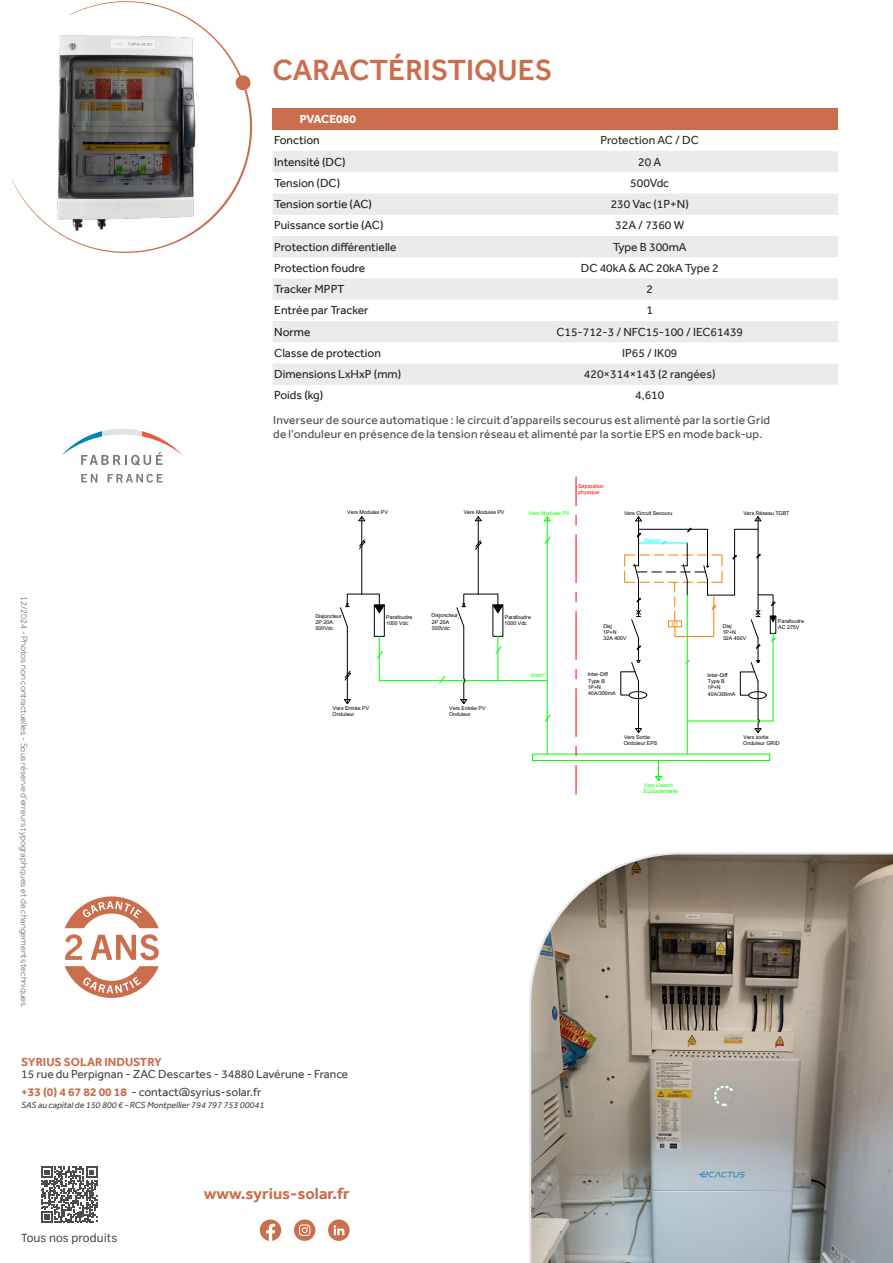
<style>
.page{position:relative;width:893px;height:1263px;background:#fff}
.page>*{position:absolute;margin:0;border:0;box-sizing:border-box;transform-origin:0 0}
.t1{font:500 30px "Effra";color:#cb6e4d}
.t2{font:700 16.5px "Effra";color:#cb6e4d}
.t3{font:12px "Effra";color:#231f20}
.t4{font:12px "Effra";letter-spacing:.015em;color:#4b4c4d}
.t5{font:12px "Effra";color:#252626}
.t6{font:12px/18.5px "Effra";color:#424446}
.t7{font:700 12px "Effra";color:#cb6e4d}
.t8{font:12px "Ballinger";color:#404444}
.t9{font:700 12px "Effra";color:#fff}
.t10{font:300 9px "Effra";color:#4b4c4d}
.t11{font:italic 9px "Effra";color:#424446}
.t12{font:5.25px/6.3px "Arial";color:#000}
.t13{font:5.25px/6.3px "Arial";color:#0f0}
.t14{font:5.25px/6.3px "Arial";color:#f00}
.t15{font:5.25px "Arial";color:#0ff}
.t16{font:5.25px "Arial";color:#ff7f00}
.s1{font-weight:700;color:#cb6e4d}
</style>
<div class="page">
<svg style="left:41px;top:1166px;width:57px;height:57px"></svg>
<svg style="left:12px;top:1px;width:261px;height:227px"></svg>
<svg style="left:235px;top:74px;width:16px;height:17px"></svg>
<div style="left:273px;top:108px;width:565px;height:22px;background:#cb6e4d"></div>
<svg style="left:273px;top:151px;width:565px;height:234px;fill:#eaebec"></svg>
<svg style="left:340px;top:476px;width:437px;height:319px"></svg>
<svg style="left:62px;top:431px;width:40px;height:24px"></svg>
<svg style="left:102px;top:429px;width:40px;height:8px"></svg>
<svg style="left:142px;top:431px;width:40px;height:24px"></svg>
<svg style="left:81px;top:452px;width:82px;height:14px"></svg>
<svg style="left:81px;top:474px;width:16px;height:8px"></svg>
<svg style="left:108px;top:474px;width:55px;height:9px"></svg>
<svg style="left:529px;top:852px;width:364px;height:411px;background:#9a958d"></svg>
<svg style="left:65px;top:966px;width:94px;height:32px"></svg>
<svg style="left:65px;top:896px;width:94px;height:32px"></svg>
<svg style="left:65px;top:934px;width:17px;height:26px"></svg>
<svg style="left:91px;top:934px;width:68px;height:26px"></svg>
<img style="left:50px;top:30px;width:153px;height:223px">
<svg style="left:260px;top:1219px;width:21px;height:22px"></svg>
<svg style="left:294px;top:1219px;width:21px;height:22px"></svg>
<svg style="left:328px;top:1219px;width:22px;height:22px"></svg>
<p class="t1" style="left:273px;top:52px;width:282px">CARACTÉRISTIQUES</p>
<p class="t9" style="left:300px;top:112px;width:58px">PVACE080</p>
<p class="t3" style="left:274px;top:133px;width:47px">Fonction</p>
<p class="t5" style="left:601px;top:133px;width:100px">Protection AC / DC</p>
<p class="t3" style="left:274px;top:154px;width:73px">Intensité (DC)</p>
<p class="t5" style="left:638px;top:154px;width:24px">20 A</p>
<p class="t3" style="left:274px;top:176px;width:67px">Tension (DC)</p>
<p class="t5" style="left:630px;top:176px;width:40px">500Vdc</p>
<p class="t3" style="left:274px;top:197px;width:99px">Tension sortie (AC)</p>
<p class="t5" style="left:611px;top:197px;width:80px">230 Vac (1P+N)</p>
<p class="t3" style="left:274px;top:218px;width:111px">Puissance sortie (AC)</p>
<p class="t5" style="left:615px;top:218px;width:70px">32A / 7360 W</p>
<p class="t3" style="left:274px;top:239px;width:124px">Protection différentielle</p>
<p class="t5" style="left:613px;top:239px;width:75px">Type B 300mA</p>
<p class="t3" style="left:274px;top:261px;width:93px">Protection foudre</p>
<p class="t5" style="left:581px;top:261px;width:139px">DC 40kA &amp; AC 20kA Type 2</p>
<p class="t3" style="left:274px;top:282px;width:72px">Tracker MPPT</p>
<p class="t5" style="left:646px;top:282px;width:8px">2</p>
<p class="t3" style="left:274px;top:303px;width:96px">Entrée par Tracker</p>
<p class="t5" style="left:646px;top:303px;width:8px">1</p>
<p class="t3" style="left:274px;top:324px;width:38px">Norme</p>
<p class="t5" style="left:556px;top:324px;width:188px">C15-712-3 / NFC15-100 / IEC61439</p>
<p class="t3" style="left:274px;top:346px;width:108px">Classe de protection</p>
<p class="t5" style="left:622px;top:346px;width:57px">IP65 / IK09</p>
<p class="t5" style="left:274px;top:367px;width:128px">Dimensions LxHxP (mm)</p>
<p class="t5" style="left:584px;top:367px;width:133px">420×314×143 (2 rangées)</p>
<p class="t3" style="left:274px;top:388px;width:51px">Poids (kg)</p>
<p class="t5" style="left:635px;top:388px;width:31px">4,610</p>
<p class="t4" style="left:273px;top:412px;width:498px">Inverseur de source automatique : le circuit d’appareils secourus est alimenté par la sortie Grid</p>
<p class="t4" style="left:273px;top:427px;width:491px">de l’onduleur en présence de la tension réseau et alimenté par la sortie EPS en mode back-up.</p>
<p class="t12" style="left:347px;top:510px;width:42px">Vers Modules PV</p>
<p class="t12" style="left:464px;top:510px;width:42px">Vers Modules PV</p>
<p class="t13" style="left:529px;top:511px;width:42px">Vers Modules PV</p>
<p class="t14" style="left:578px;top:483px;width:27px">Séparation physique</p>
<p class="t12" style="left:624px;top:510px;width:50px">Vers Circuit Secouru</p>
<p class="t12" style="left:743px;top:510px;width:48px">Vers Réseau TGBT</p>
<p class="t15" style="left:644px;top:538px;width:17px">Neutre</p>
<h3 class="t10" style="left:30px;top:596px;width:414px;rotate:90deg">12/2024 - Photos non contractuelles - Sous réserve d’erreurs typographiques et de changements techniques.</h3>
<p class="t12" style="left:315px;top:613px;width:28px">Disjoncteur<br>2P 20A<br>500Vdc</p>
<p class="t12" style="left:432px;top:613px;width:28px">Disjoncteur<br>2P 20A<br>500Vdc</p>
<p class="t12" style="left:386px;top:614px;width:28px">Parafoudre<br>1000 Vdc</p>
<p class="t12" style="left:505px;top:614px;width:28px">Parafoudre<br>1000 Vdc</p>
<p class="t13" style="left:531px;top:672px;width:15px">6mm²</p>
<p class="t12" style="left:333px;top:705px;width:38px">Vers Entrée PV<br>Onduleur</p>
<p class="t12" style="left:449px;top:705px;width:38px">Vers Entrée PV<br>Onduleur</p>
<h3 class="t7" style="left:21px;top:1054px;width:142px">SYRIUS SOLAR INDUSTRY</h3>
<h3 class="t6" style="left:21px;top:1064px;width:329px">15 rue du Perpignan - ZAC Descartes - 34880 Lavérune - France <span class="s1">+33 (0) 4 67 82 00 18</span> - contact@syrius-solar.fr</h3>
<h3 class="t11" style="left:21px;top:1100px;width:245px">SAS au capital de 150 800 € - RCS Montpellier 794 797 753 00041</h3>
<p class="t12" style="left:603px;top:623px;width:25px">Disj<br>1P+N<br>32A 400V</p>
<p class="t12" style="left:588px;top:672px;width:30px">Inter-Diff<br>Type B<br>1P+N<br>40A/300mA</p>
<p class="t16" style="left:672px;top:622px;width:8px">K1</p>
<p class="t12" style="left:723px;top:623px;width:25px">Disj<br>1P+N<br>32A 400V</p>
<p class="t12" style="left:707px;top:672px;width:30px">Inter-Diff<br>Type B<br>1P+N<br>40A/300mA</p>
<p class="t12" style="left:778px;top:618px;width:28px">Parafoudre<br>AC 275V</p>
<p class="t12" style="left:624px;top:734px;width:35px">Vers Sortie<br>Onduleur EPS</p>
<p class="t12" style="left:743px;top:734px;width:38px">Vers sortie<br>Onduleur GRID</p>
<p class="t13" style="left:644px;top:782px;width:36px">Vers Liaison<br>Equipotentielle</p>
<h3 class="t8" style="left:21px;top:1230px;width:98px">Tous nos produits</h3>
<h2 class="t2" style="left:204px;top:1184px;width:147px">www.syrius-solar.fr</h2>
</div>
